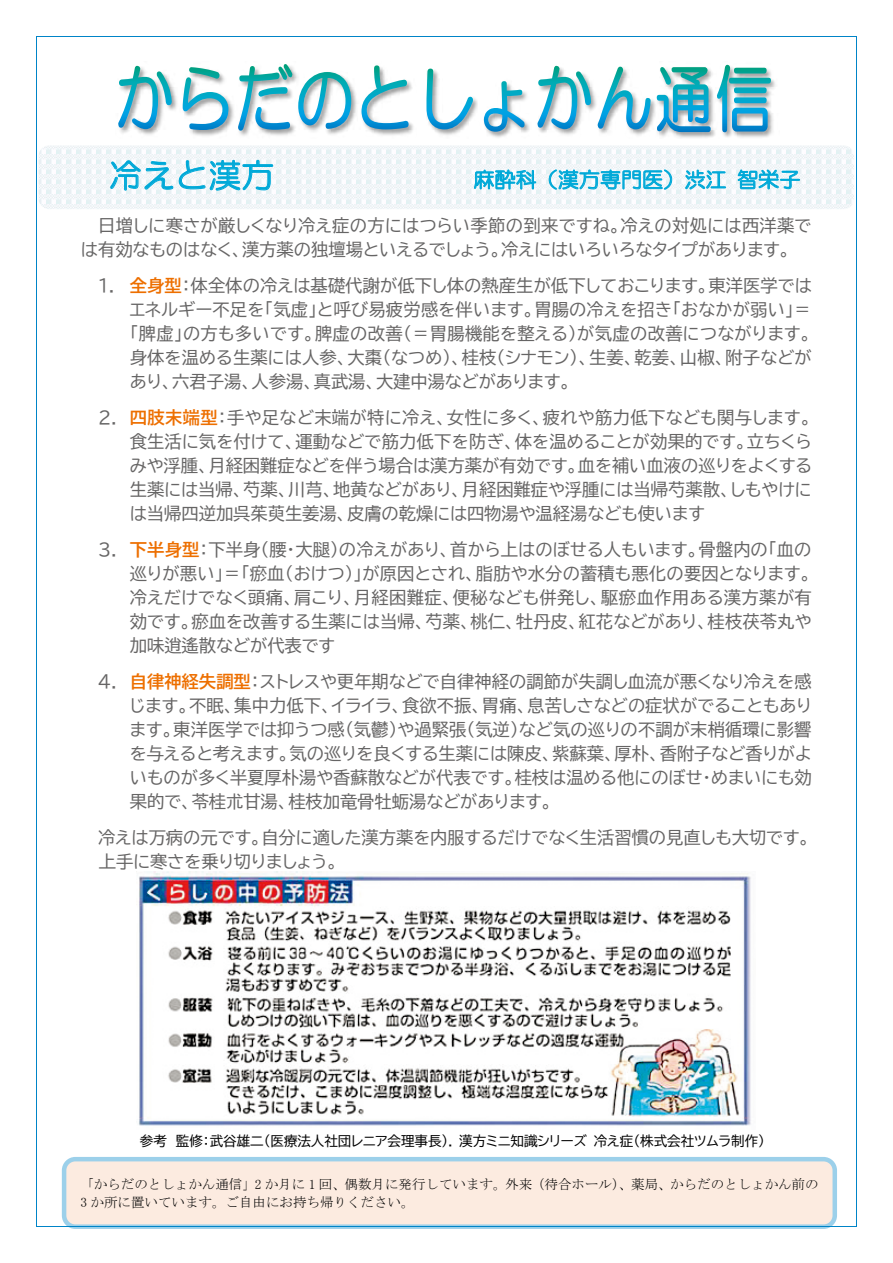
<style>
.page{position:relative;width:893px;height:1263px;background:#fff}
.page>*{position:absolute;margin:0;border:0;box-sizing:border-box;transform-origin:0 0}
.t1{font:33px "HG Maru Gothic MPRO";letter-spacing:.005em;color:#00a9d8}
.t2{font:21px "HG Maru Gothic MPRO";color:#00a9d8}
.t3{font:17.25px/24px "BIZ UDP Gothic";color:#666565;text-align:justify}
.t4{font:13.5px/17.9px "MS Mincho";color:#000}
.t5{font:13.5px "BIZ UDP Gothic";color:#000}
.s1{font-family:"BIZ UDP Gothic Bold";color:#ed6f00}
</style>
<div class="page">
<div style="left:62px;top:1157px;width:775px;height:72px;background:#fcebe0;border:4px solid #9cd0ea;border-radius:11px"></div>
<img style="left:121px;top:67px;width:654px;height:71px">
<svg style="left:118px;top:64px;width:612px;height:68px"></svg>
<svg style="left:39px;top:145px;width:815px;height:64px;fill:#f1f6f9"></svg>
<svg style="left:110px;top:159px;width:164px;height:32px"></svg>
<svg style="left:474px;top:169px;width:62px;height:21px"></svg>
<svg style="left:549px;top:169px;width:123px;height:21px"></svg>
<svg style="left:685px;top:169px;width:41px;height:21px"></svg>
<svg style="left:738px;top:169px;width:62px;height:21px"></svg>
<img style="left:136px;top:871px;width:615px;height:255px">
<hr style="left:37px;top:36px;width:819px;height:1px;background:#0084c7">
<hr style="left:36px;top:37px;width:1px;height:1189px;background:#0084c7">
<hr style="left:856px;top:37px;width:1px;height:1189px;background:#0084c7">
<hr style="left:37px;top:1226px;width:819px;height:1px;background:#0084c7">
<h1 class="t1" style="left:109px;top:159px;width:167px">冷えと漢方</h1>
<p class="t2" style="left:473px;top:169px;width:328px">麻酔科（漢方専門医）渋江智栄子</p>
<p class="t3" style="left:81px;top:214px;width:732px;text-indent:17px">日増しに寒さが厳しくなり冷え症の方にはつらい季節の到来ですね。冷えの対処には西洋薬では有効なものはなく、漢方薬の独壇場といえるでしょう。冷えにはいろいろなタイプがあります。</p>
<p class="t3" style="left:130px;top:274px;width:684px;text-indent:-31px">1. <span class="s1">全身型</span>：体全体の冷えは基礎代謝が低下し体の熱産生が低下しておこります。東洋医学ではエネルギー不足を「気虚」と呼び易疲労感を伴います。胃腸の冷えを招き「おなかが弱い」＝「脾虚」の方も多いです。脾虚の改善（＝胃腸機能を整える）が気虚の改善につながります。身体を温める生薬には人参、大棗（なつめ）、桂枝（シナモン）、生姜、乾姜、山椒、附子などがあり、六君子湯、人参湯、真武湯、大建中湯などがあります。</p>
<p class="t3" style="left:130px;top:406px;width:684px;text-indent:-32px">2. <span class="s1">四肢末端型</span>：手や足など末端が特に冷え、女性に多く、疲れや筋力低下なども関与します。食生活に気を付けて、運動などで筋力低下を防ぎ、体を温めることが効果的です。立ちくらみや浮腫、月経困難症などを伴う場合は漢方薬が有効です。血を補い血液の巡りをよくする生薬には当帰、芍薬、川芎、地黄などがあり、月経困難症や浮腫には当帰芍薬散、しもやけには当帰四逆加呉茱萸生姜湯、皮膚の乾燥には四物湯や温経湯なども使います</p>
<p class="t3" style="left:130px;top:538px;width:684px;text-indent:-32px">3. <span class="s1">下半身型</span>：下半身（腰・大腿）の冷えがあり、首から上はのぼせる人もいます。骨盤内の「血の巡りが悪い」＝「瘀血（おけつ）」が原因とされ、脂肪や水分の蓄積も悪化の要因となります。冷えだけでなく頭痛、肩こり、月経困難症、便秘なども併発し、駆瘀血作用ある漢方薬が有効です。瘀血を改善する生薬には当帰、芍薬、桃仁、牡丹皮、紅花などがあり、桂枝茯苓丸や加味逍遙散などが代表です</p>
<p class="t3" style="left:130px;top:670px;width:684px;text-indent:-32px">4. <span class="s1">自律神経失調型</span>：ストレスや更年期などで自律神経の調節が失調し血流が悪くなり冷えを感じます。不眠、集中力低下、イライラ、食欲不振、胃痛、息苦しさなどの症状がでることもあります。東洋医学では抑うつ感（気鬱）や過緊張（気逆）など気の巡りの不調が末梢循環に影響を与えると考えます。気の巡りを良くする生薬には陳皮、紫蘇葉、厚朴、香附子など香りがよいものが多く半夏厚朴湯や香蘇散などが代表です。桂枝は温める他にのぼせ・めまいにも効果的で、苓桂朮甘湯、桂枝加竜骨牡蛎湯などがあります。</p>
<p class="t3" style="left:98px;top:826px;width:713px">冷えは万病の元です。自分に適した漢方薬を内服するだけでなく生活習慣の見直しも大切です。上手に寒さを乗り切りましょう。</p>
<p class="t5" style="left:140px;top:1134px;width:627px">参考 監修：武谷雄二（医療法人社団レニア会理事長）. 漢方ミニ知識シリーズ冷え症（株式会社ツムラ制作）</p>
<p class="t4" style="left:80px;top:1175px;width:740px">「からだのとしょかん通信」2 か月に 1 回、偶数月に発行しています。外来（待合ホール）、薬局、からだのとしょかん前の<br>3 か所に置いています。ご自由にお持ち帰りください。</p>
</div>
